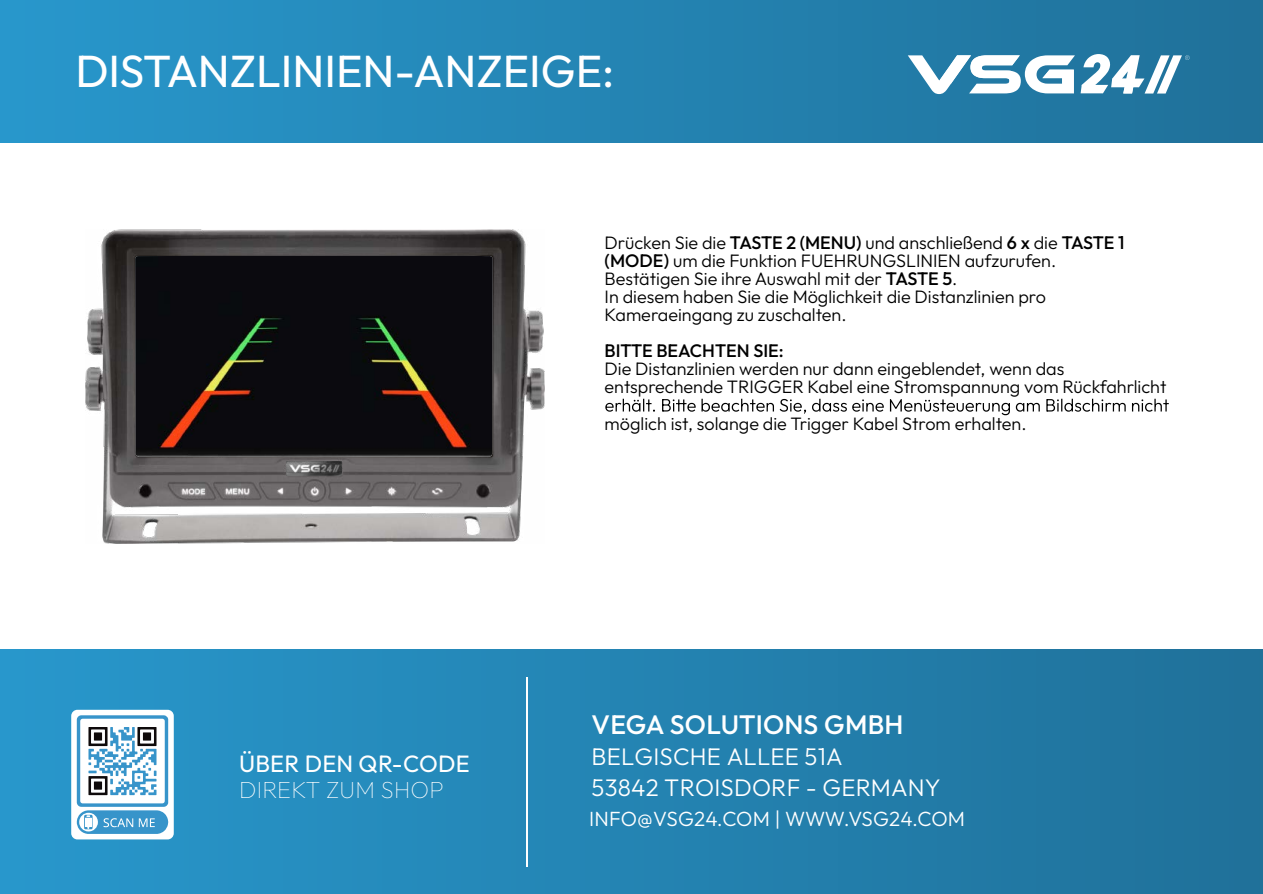
<style>
.page{position:relative;width:1263px;height:894px;background:#fff}
.page>*{position:absolute;margin:0;border:0;box-sizing:border-box;transform-origin:0 0}
.t1{font:45px "Outfit";color:#fff}
.t2{font:500 26.55px "Outfit";letter-spacing:.01em;color:#fff}
.t3{font:300 24px/31px "Outfit";letter-spacing:.01em;color:#fff}
.t4{font:23.55px "Outfit";letter-spacing:.01em;color:#fff}
.t5{font:100 23.55px "Outfit";letter-spacing:.01em;color:#fff}
.t6{font:300 20.55px "Outfit";letter-spacing:.01em;color:#fff}
.t7{font:300 18px/18px "Outfit";color:#000}
.t8{font:500 18px "Outfit";color:#000}
.s1{font-weight:500}
</style>
<div class="page">
<div style="left:0;top:0;width:1263px;height:143px;background:linear-gradient(to right,#2897cc,#207199)"></div>
<img style="left:85px;top:229px;width:460px;height:314px">
<img style="left:341px;top:461px;width:1px;height:14px">
<img style="left:286px;top:461px;width:55px;height:14px">
<img style="left:135px;top:255px;width:358px;height:202px">
<svg style="left:605px;top:398px;width:564px;height:17px"></svg>
<svg style="left:908px;top:55px;width:167px;height:39px"></svg>
<svg style="left:1081px;top:54px;width:108px;height:39px"></svg>
<div style="left:0;top:649px;width:1263px;height:244px;background:linear-gradient(to right,#2897cc,#207099)"></div>
<div style="left:71px;top:709px;width:103px;height:130px;background:#fff;border-radius:6px"></div>
<svg style="left:77px;top:715px;width:91px;height:118px"></svg>
<hr style="left:526px;top:677px;width:1px;height:189px;background:#fff">
<h1 class="t1" style="left:75px;top:42px;width:541px">DISTANZLINIEN-ANZEIGE:</h1>
<h3 class="t4" style="left:239px;top:748px;width:232px">ÜBER DEN QR-CODE</h3>
<h3 class="t5" style="left:239px;top:775px;width:206px">DIREKT ZUM SHOP</h3>
<p class="t7" style="left:605px;top:234px;width:521px">Drücken Sie die <span class="s1">TASTE 2 (MENU)</span> und anschließend <span class="s1">6 x</span> die <span class="s1">TASTE 1 (MODE)</span> um die Funktion FUEHRUNGSLINIEN aufzurufen.<br>Bestätigen Sie ihre Auswahl mit der <span class="s1">TASTE 5</span>.<br>In diesem haben Sie die Möglichkeit die Distanzlinien pro Kameraeingang zu zuschalten.</p>
<p class="t8" style="left:605px;top:339px;width:181px">BITTE BEACHTEN SIE:</p>
<p class="t7" style="left:605px;top:360px;width:563px">Die Distanzlinien werden nur dann eingeblendet, wenn das entsprechende TRIGGER Kabel eine Stromspannung vom Rückfahrlicht</p>
<p class="t7" style="left:605px;top:414px;width:423px">möglich ist, solange die Trigger Kabel Strom erhalten.</p>
<h2 class="t2" style="left:592px;top:707px;width:313px">VEGA SOLUTIONS GMBH</h2>
<h3 class="t3" style="left:592px;top:741px;width:351px">BELGISCHE ALLEE 51A<br>53842 TROISDORF - GERMANY</h3>
<p class="t6" style="left:589px;top:805px;width:377px">INFO@VSG24.COM | WWW.VSG24.COM</p>
</div>
